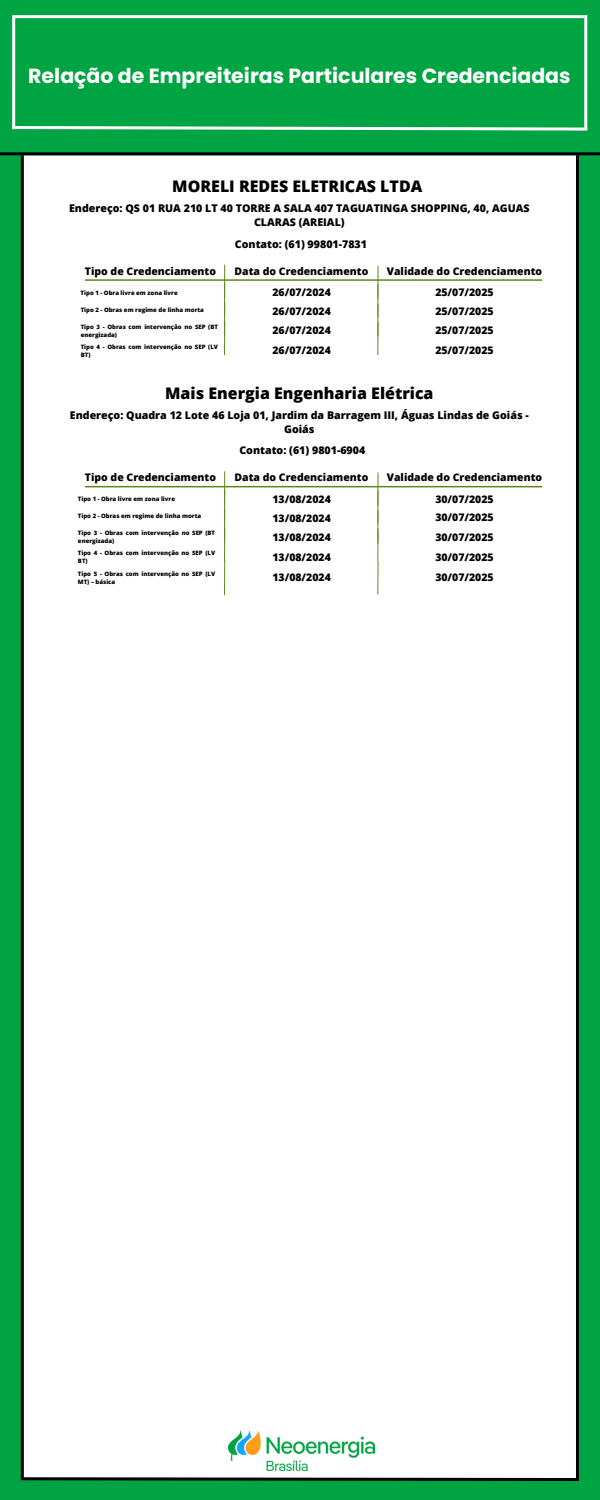
<style>
.page{position:relative;width:600px;height:1500px;background:#fff}
.page>*{position:absolute;margin:0;border:0;box-sizing:border-box;transform-origin:0 0}
.t1{font:700 20.5px "Poppins";color:#fff}
.t2{font:800 16px "Open Sans";color:#000}
.t3{font:800 10.6px/14.3px "Open Sans";color:#000;text-align:center}
.t4{font:800 10.5px "Open Sans";color:#000}
.t5{font:800 6px/8px "Open Sans";color:#000}
</style>
<div class="page">
<div style="left:0;top:0;width:600px;height:152px;background:#00a443"></div>
<div style="left:577px;top:134px;width:23px;height:1366px;background:#00a443"></div>
<div style="left:0;top:1480px;width:600px;height:20px;background:#00a443"></div>
<div style="left:0;top:118px;width:22px;height:1382px;background:#00a443"></div>
<hr style="left:0;top:152px;width:600px;height:3px;background:#000">
<hr style="left:576px;top:155px;width:3px;height:1326px;background:#000">
<hr style="left:21px;top:155px;width:3px;height:1325px;background:#000">
<svg style="left:20px;top:1476px;width:556px;height:5px"></svg>
<hr style="left:14px;top:15px;width:570px;height:3px;background:#fff">
<svg style="left:12px;top:125px;width:578px;height:7px"></svg>
<hr style="left:584px;top:15px;width:3px;height:114px;background:#fff">
<hr style="left:12px;top:15px;width:3px;height:114px;background:#fff">
<img style="left:229px;top:1431px;width:146px;height:39px">
<hr style="left:85px;top:279px;width:457px;height:2px;background:#5c881a">
<hr style="left:224px;top:265px;width:1px;height:34px;background:#5c881a">
<hr style="left:377px;top:266px;width:1px;height:33px;background:#5c881a">
<hr style="left:224px;top:283px;width:1px;height:34px;background:#5c881a">
<hr style="left:377px;top:284px;width:1px;height:33px;background:#5c881a">
<hr style="left:224px;top:303px;width:1px;height:34px;background:#5c881a">
<hr style="left:377px;top:304px;width:1px;height:33px;background:#5c881a">
<hr style="left:224px;top:321px;width:1px;height:34px;background:#5c881a">
<hr style="left:377px;top:322px;width:1px;height:33px;background:#5c881a">
<hr style="left:85px;top:486px;width:457px;height:1px;background:#5c881a">
<hr style="left:224px;top:471px;width:1px;height:34px;background:#5c881a">
<hr style="left:377px;top:472px;width:1px;height:33px;background:#5c881a">
<hr style="left:224px;top:490px;width:1px;height:34px;background:#5c881a">
<hr style="left:377px;top:491px;width:1px;height:33px;background:#5c881a">
<hr style="left:224px;top:509px;width:1px;height:34px;background:#5c881a">
<hr style="left:377px;top:510px;width:1px;height:33px;background:#5c881a">
<hr style="left:224px;top:528px;width:1px;height:34px;background:#5c881a">
<hr style="left:377px;top:529px;width:1px;height:33px;background:#5c881a">
<hr style="left:224px;top:561px;width:1px;height:34px;background:#5c881a">
<hr style="left:377px;top:562px;width:1px;height:32px;background:#5c881a">
<h1 class="t1" style="left:28px;top:62px;width:544px">Relação de Empreiteiras Particulares Credenciadas</h1>
<p class="t2" style="left:172px;top:175px;width:252px">MORELI REDES ELETRICAS LTDA</p>
<p class="t3" style="left:69px;top:201px;width:462px">Endereço: QS 01 RUA 210 LT 40 TORRE A SALA 407 TAGUATINGA SHOPPING, 40, AGUAS<br>CLARAS (AREIAL)</p>
<p class="t3" style="left:235px;top:237px;width:134px">Contato: (61) 99801-7831</p>
<p class="t4" style="left:85px;top:263px;width:133px">Tipo de Credenciamento</p>
<p class="t4" style="left:234px;top:263px;width:135px">Data do Credenciamento</p>
<p class="t4" style="left:387px;top:263px;width:157px">Validade do Credenciamento</p>
<p class="t4" style="left:272px;top:285px;width:60px">26/07/2024</p>
<h2 class="t4" style="left:435px;top:285px;width:60px">25/07/2025</h2>
<h4 class="t4" style="left:435px;top:303px;width:60px">25/07/2025</h4>
<h4 class="t5" style="left:81px;top:322px;width:139px">Tipo 3 - Obras com intervenção no SEP (BT energizada)</h4>
<p class="t4" style="left:435px;top:323px;width:60px">25/07/2025</p>
<h4 class="t4" style="left:435px;top:343px;width:60px">25/07/2025</h4>
<p class="t5" style="left:81px;top:288px;width:99px">Tipo 1 - Obra livre em zona livre</p>
<p class="t5" style="left:81px;top:306px;width:125px">Tipo 2 - Obras em regime de linha morta</p>
<p class="t5" style="left:81px;top:342px;width:139px">Tipo 4 - Obras com intervenção no SEP (LV<br>BT)</p>
<h4 class="t2" style="left:165px;top:381px;width:270px">Mais Energia Engenharia Elétrica</h4>
<h4 class="t3" style="left:70px;top:407px;width:460px">Endereço: Quadra 12 Lote 46 Loja 01, Jardim da Barragem III, Águas Lindas de Goiás -<br>Goiás</h4>
<p class="t3" style="left:239px;top:443px;width:127px">Contato: (61) 9801-6904</p>
<p class="t4" style="left:85px;top:470px;width:133px">Tipo de Credenciamento</p>
<h4 class="t4" style="left:234px;top:470px;width:135px">Data do Credenciamento</h4>
<p class="t4" style="left:387px;top:470px;width:157px">Validade do Credenciamento</p>
<h4 class="t4" style="left:272px;top:492px;width:60px">13/08/2024</h4>
<p class="t4" style="left:435px;top:492px;width:60px">30/07/2025</p>
<p class="t4" style="left:435px;top:510px;width:60px">30/07/2025</p>
<p class="t5" style="left:78px;top:529px;width:139px">Tipo 3 - Obras com intervenção no SEP (BT energizada)</p>
<p class="t4" style="left:435px;top:529px;width:60px">30/07/2025</p>
<h4 class="t4" style="left:435px;top:549px;width:60px">30/07/2025</h4>
<h4 class="t4" style="left:272px;top:304px;width:60px">26/07/2024</h4>
<h4 class="t4" style="left:272px;top:323px;width:60px">26/07/2024</h4>
<p class="t4" style="left:272px;top:343px;width:60px">26/07/2024</p>
<h4 class="t5" style="left:78px;top:495px;width:99px">Tipo 1 - Obra livre em zona livre</h4>
<h3 class="t5" style="left:78px;top:512px;width:125px">Tipo 2 - Obras em regime de linha morta</h3>
<h4 class="t5" style="left:78px;top:549px;width:139px">Tipo 4 - Obras com intervenção no SEP (LV<br>BT)</h4>
<h4 class="t4" style="left:272px;top:510px;width:60px">13/08/2024</h4>
<p class="t4" style="left:272px;top:529px;width:60px">13/08/2024</p>
<h4 class="t4" style="left:272px;top:549px;width:60px">13/08/2024</h4>
<h4 class="t5" style="left:78px;top:570px;width:139px">Tipo 5 - Obras com intervenção no SEP (LV<br>MT) – básica</h4>
<p class="t4" style="left:272px;top:570px;width:60px">13/08/2024</p>
<h4 class="t4" style="left:435px;top:570px;width:60px">30/07/2025</h4>
</div>
